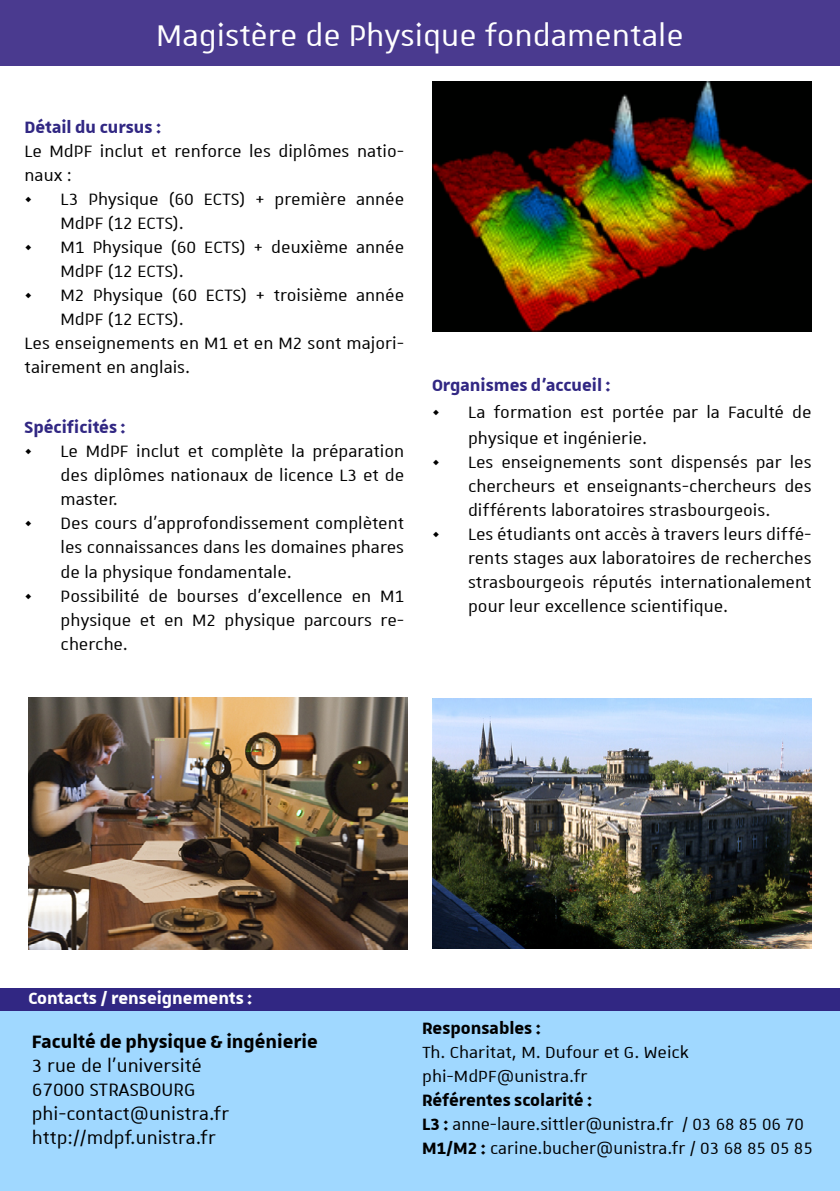
<style>
.page{position:relative;width:840px;height:1191px;background:#fff}
.page>*{position:absolute;margin:0;border:0;box-sizing:border-box;transform-origin:0 0}
.t1{font:40px "Unistra A";color:#fff}
.t2{font:24px/24px "Unistra A";color:#000}
.t3{font:700 24px "Unistra A";color:#000}
.t4{font:22px/24px "Unistra A";color:#000}
.t5{font:700 22px "Unistra A";color:#312783}
.t6{font:700 22px "Unistra A";color:#fff}
.t7{font:700 22px "Unistra A";color:#000}
.t8{font:21.6px/24px "Unistra A";color:#000}
.s1{font-weight:700}
</style>
<div class="page">
<div style="left:0;top:1006px;width:839px;height:185px;background:#a0d8ff"></div>
<div style="left:0;top:0;width:839px;height:65px;background:#4a3a8f"></div>
<div style="left:0;top:987px;width:839px;height:23px;background:#312783"></div>
<img style="left:28px;top:697px;width:380px;height:253px">
<img style="left:432px;top:699px;width:379px;height:249px">
<img style="left:432px;top:81px;width:379px;height:250px">
<h1 class="t1" style="left:156px;top:15px;width:528px">Magistère de Physique fondamentale</h1>
<p class="t5" style="left:25px;top:115px;width:138px">Détail du cursus :</p>
<p class="t4" style="left:25px;top:139px;width:381px">Le MdPF inclut et renforce les diplômes natio&shy;naux :</p>
<p class="t4" style="left:61px;top:187px;width:345px;text-indent:-36px">• L3 Physique (60 ECTS) + première année<br>MdPF (12 ECTS).</p>
<p class="t4" style="left:61px;top:235px;width:345px;text-indent:-36px">• M1 Physique (60 ECTS) + deuxième année<br>MdPF (12 ECTS).</p>
<p class="t4" style="left:25px;top:283px;width:381px">• M2 Physique (60 ECTS) + troisième année</p>
<p class="t4" style="left:61px;top:307px;width:125px">MdPF (12 ECTS).</p>
<p class="t4" style="left:25px;top:331px;width:381px">Les enseignements en M1 et en M2 sont majori-</p>
<p class="t4" style="left:25px;top:355px;width:167px">tairement en anglais.</p>
<p class="t5" style="left:25px;top:415px;width:102px">Spécificités :</p>
<p class="t4" style="left:61px;top:439px;width:345px;text-align:justify;text-indent:-36px">• Le MdPF inclut et complète la préparation des diplômes nationaux de licence L3 et de master.</p>
<p class="t4" style="left:61px;top:511px;width:345px;text-align:justify;text-indent:-36px">• Des cours d’approfondissement complètent les connaissances dans les domaines phares de la physique fondamentale.</p>
<p class="t4" style="left:61px;top:583px;width:345px;text-align:justify;text-indent:-36px">• Possibilité de bourses d’excellence en M1 physique et en M2 physique parcours re&shy;cherche.</p>
<p class="t5" style="left:432px;top:373px;width:180px">Organismes d’accueil :</p>
<p class="t4" style="left:468px;top:398px;width:345px;line-height:26.4px;text-indent:-36px">• La formation est portée par la Faculté de physique et ingénierie.</p>
<p class="t4" style="left:468px;top:450px;width:345px;text-align:justify;text-indent:-36px">• Les enseignements sont dispensés par les chercheurs et enseignants-chercheurs des différents laboratoires strasbourgeois.</p>
<p class="t4" style="left:468px;top:522px;width:345px;text-align:justify;text-indent:-36px">• Les étudiants ont accès à travers leurs diffé&shy;rents stages aux laboratoires de recherches strasbourgeois réputés internationalement pour leur excellence scientifique.</p>
<p class="t6" style="left:28px;top:985px;width:225px">Contacts / renseignements :</p>
<p class="t3" style="left:32px;top:1028px;width:287px">Faculté de physique &amp; ingénierie</p>
<p class="t2" style="left:32px;top:1053px;width:199px">3 rue de l’université<br>67000 STRASBOURG phi-contact@unistra.fr http://mdpf.unistra.fr</p>
<p class="t7" style="left:422px;top:1016px;width:120px">Responsables :</p>
<p class="t8" style="left:422px;top:1039px;width:268px">Th. Charitat, M. Dufour et G. Weick phi-MdPF@unistra.fr</p>
<p class="t4" style="left:422px;top:1087px;width:392px"><span class="s1">Référentes scolarité :<br>L3 :</span> anne-laure.sittler@unistra.fr / 03 68 85 06 70<br><span class="s1">M1/M2 :</span> carine.bucher@unistra.fr / 03 68 85 05 85</p>
</div>
